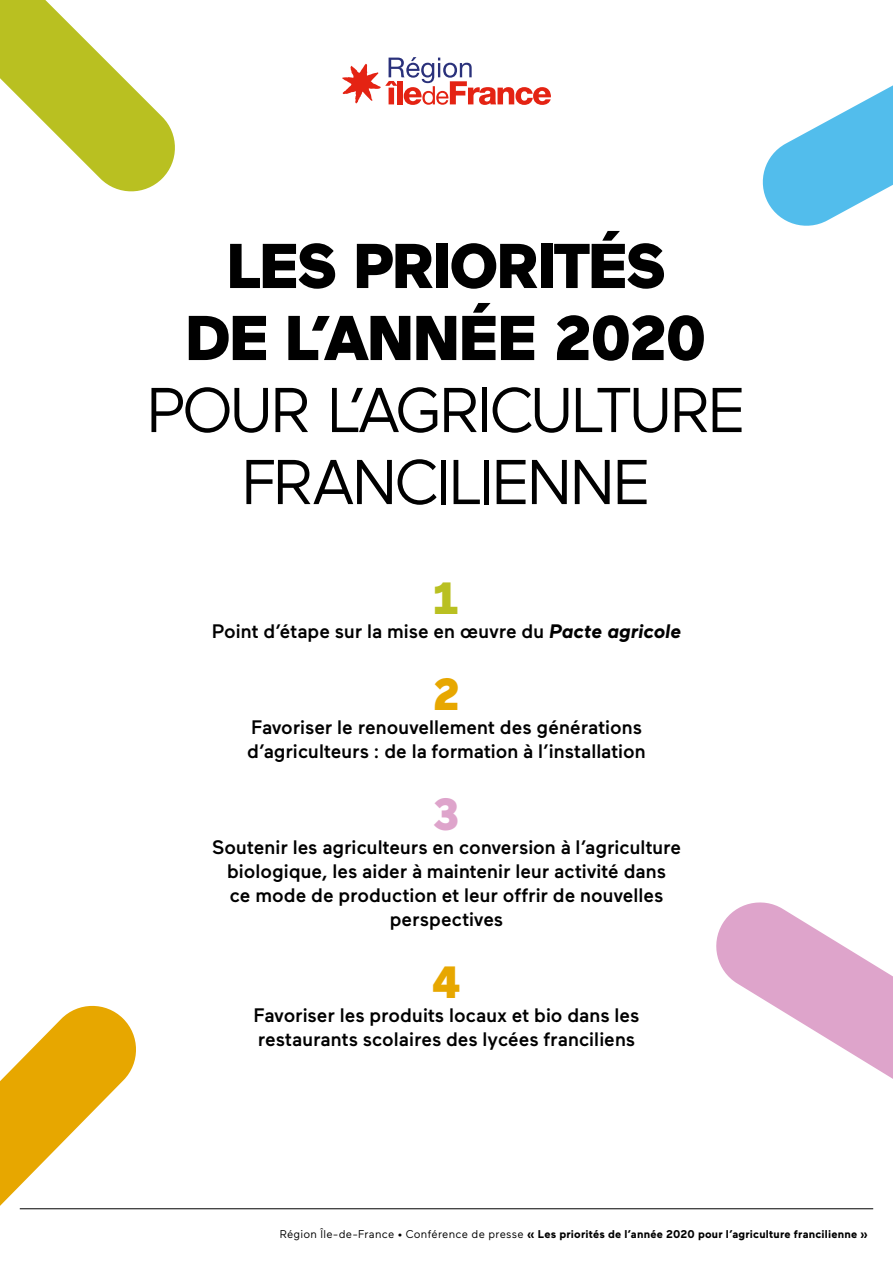
<style>
.page{position:relative;width:893px;height:1263px;background:#fff}
.page>*{position:absolute;margin:0;border:0;box-sizing:border-box;transform-origin:0 0}
.t1{font:63px/72px "Maax";letter-spacing:-.035em;color:#000;text-align:center}
.t2{font:900 63px/72px "Maax";letter-spacing:-.03em;color:#000;text-align:center}
.t3{font:900 45px "Maax";color:#e7a700}
.t4{font:900 45px "Maax";color:#b9c021}
.t5{font:900 45px "Maax";color:#dea4cb}
.t6{font:500 19.5px/24px "Maax";color:#000}
.t7{font:700 11.25px "Maax";letter-spacing:.02em;color:#000}
.s1{font-weight:700;font-style:italic}
.s2{font-weight:400}
</style>
<div class="page">
<svg style="left:0;top:1005px;width:140px;height:205px"></svg>
<svg style="left:762px;top:85px;width:131px;height:141px"></svg>
<svg style="left:0;top:0;width:175px;height:192px"></svg>
<svg style="left:716px;top:902px;width:177px;height:177px"></svg>
<svg style="left:342px;top:57px;width:209px;height:48px"></svg>
<hr style="left:20px;top:1208px;width:853px;height:1px;background:#000">
<h1 class="t2" style="left:185px;top:230px;width:524px">LES PRIORITÉS<br>DE L’ANNÉE 2020</h1>
<h1 class="t1" style="left:146px;top:375px;width:601px">POUR L’AGRICULTURE<br>FRANCILIENNE</h1>
<h2 class="t4" style="left:433px;top:573px;width:28px">1</h2>
<p class="t6" style="left:212px;top:619px;width:471px">Point d’étape sur la mise en œuvre du <span class="s1">Pacte agricole</span></p>
<h2 class="t3" style="left:432px;top:669px;width:30px">2</h2>
<p class="t6" style="left:247px;top:715px;width:400px">Favoriser le renouvellement des générations d’agriculteurs : de la formation à l’installation</p>
<h2 class="t5" style="left:433px;top:789px;width:29px">3</h2>
<p class="t6" style="left:212px;top:835px;width:471px;text-align:center">Soutenir les agriculteurs en conversion à l’agriculture biologique, les aider à maintenir leur activité dans<br>ce mode de production et leur offrir de nouvelles perspectives</p>
<h2 class="t3" style="left:432px;top:957px;width:29px">4</h2>
<p class="t6" style="left:254px;top:1003px;width:387px">Favoriser les produits locaux et bio dans les restaurants scolaires des lycées franciliens</p>
<p class="t7" style="left:280px;top:1228px;width:590px"><span class="s2">Région Île-de-France • Conférence de presse</span> « Les priorités de l’année 2020 pour l’agriculture francilienne »</p>
</div>
